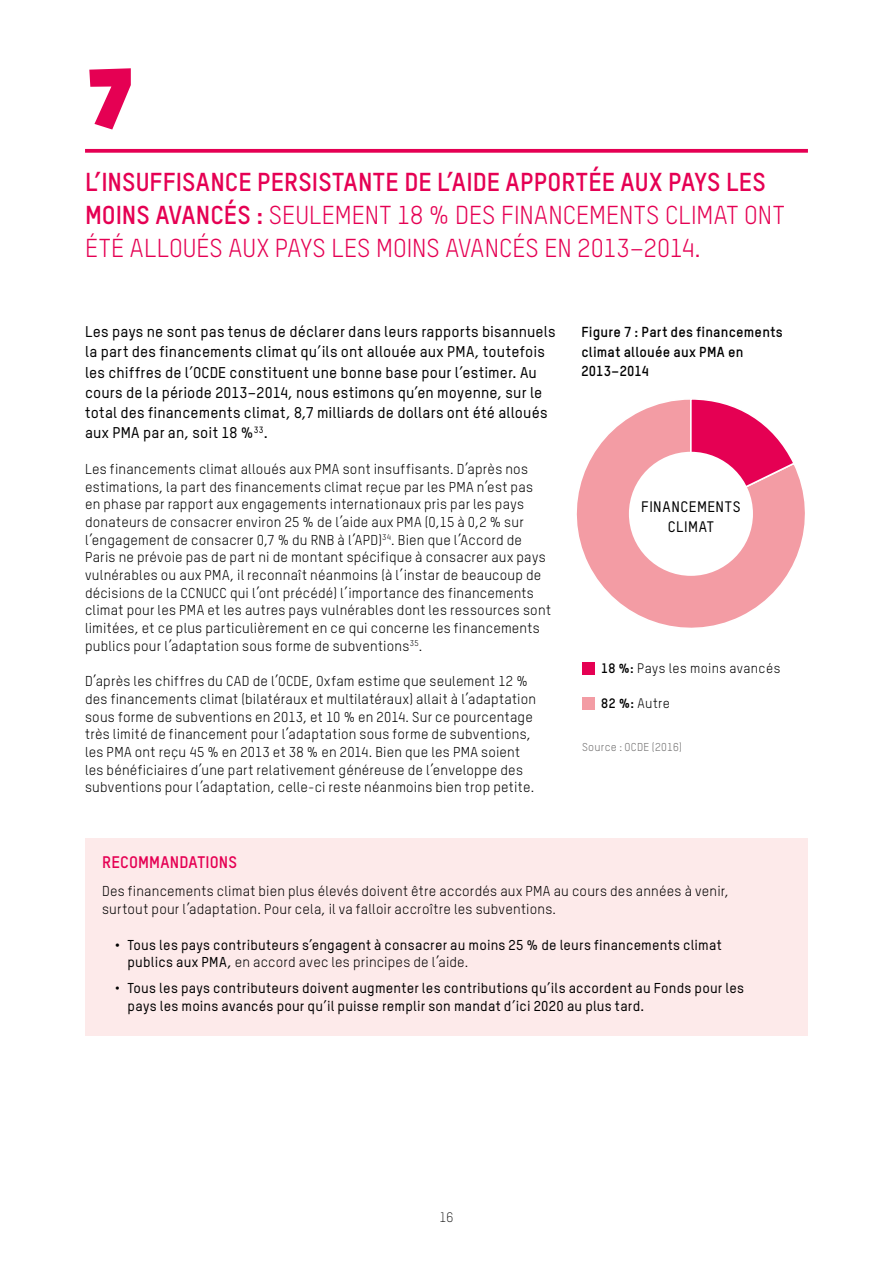
<style>
.page{position:relative;width:893px;height:1263px;background:#fff}
.page>*{position:absolute;margin:0;border:0;box-sizing:border-box;transform-origin:0 0}
.t1{font:84px "Oxfam Global Headline";color:#e50053}
.t2{font:25.5px/33px "Oxfam TSTARPRO";color:#e50053}
.t3{font:700 16.5px "Oxfam TSTARPRO";letter-spacing:.005em;color:#e50053}
.t4{font:500 15.3px/20.2px "Oxfam TSTARPRO";letter-spacing:.01em;color:#000}
.t5{font:500 15px/19.5px "Oxfam TSTARPRO";letter-spacing:.035em;color:#000;text-align:center}
.t6{font:700 14.25px/19.5px "Oxfam TSTARPRO";letter-spacing:.015em;color:#000}
.t7{font:14.1px/17.7px "Oxfam TSTARPRO";letter-spacing:.015em;color:#000}
.t8{font:500 14.1px/17.7px "Oxfam TSTARPRO";letter-spacing:.015em;color:#000}
.t9{font:13.5px "Oxfam TSTARPRO";letter-spacing:.03em;color:#000}
.t10{font:300 13.5px "Oxfam TSTARPRO";color:#000}
.t11{font:11.25px "Oxfam TSTARPRO";letter-spacing:.025em;color:#706f6f}
.s1{font-weight:700}
.s2{font-weight:400}
</style>
<div class="page">
<svg style="left:85px;top:149px;width:723px;height:4px;fill:#e50053"></svg>
<div style="left:85px;top:838px;width:723px;height:198px;background:#fdeaea"></div>
<div style="left:582px;top:662px;width:13px;height:13px;background:#e50053"></div>
<div style="left:582px;top:697px;width:13px;height:13px;background:#f39ca4"></div>
<svg style="left:576px;top:399px;width:229px;height:229px"></svg>
<svg style="left:689px;top:399px;width:107px;height:117px"></svg>
<div style="left:629px;top:452px;width:124px;height:124px;background:#fff;border-radius:50%"></div>
<h1 class="t1" style="left:85px;top:25px;width:52px">7</h1>
<h2 class="t2" style="left:85px;top:165px;width:701px"><span class="s1">L’INSUFFISANCE PERSISTANTE DE L’AIDE APPORTÉE AUX PAYS LES<br>MOINS AVANCÉS :</span> SEULEMENT 18 % DES FINANCEMENTS CLIMAT ONT<br>ÉTÉ ALLOUÉS AUX PAYS LES MOINS AVANCÉS EN 2013–2014.</h2>
<p class="t4" style="left:85px;top:321px;width:472px">Les pays ne sont pas tenus de déclarer dans leurs rapports bisannuels la part des financements climat qu’ils ont allouée aux PMA, toutefois les chiffres de l’OCDE constituent une bonne base pour l’estimer. Au cours de la période 2013–2014, nous estimons qu’en moyenne, sur le total des financements climat, 8,7 milliards de dollars ont été alloués aux PMA par an, soit 18 %<sup>33</sup>.</p>
<p class="t7" style="left:85px;top:460px;width:467px">Les financements climat alloués aux PMA sont insuffisants. D’après nos estimations, la part des financements climat reçue par les PMA n’est pas en phase par rapport aux engagements internationaux pris par les pays donateurs de consacrer environ 25 % de l’aide aux PMA (0,15 à 0,2 % sur l’engagement de consacrer 0,7 % du RNB à l’APD)<sup>34</sup>. Bien que l’Accord de Paris ne prévoie pas de part ni de montant spécifique à consacrer aux pays vulnérables ou aux PMA, il reconnaît néanmoins (à l’instar de beaucoup de décisions de la CCNUCC qui l’ont précédé) l’importance des financements climat pour les PMA et les autres pays vulnérables dont les ressources sont limitées, et ce plus particulièrement en ce qui concerne les financements publics pour l’adaptation sous forme de subventions<sup>35</sup>.</p>
<p class="t7" style="left:85px;top:672px;width:453px">D’après les chiffres du CAD de l’OCDE, Oxfam estime que seulement 12 % des financements climat (bilatéraux et multilatéraux) allait à l’adaptation sous forme de subventions en 2013, et 10 % en 2014. Sur ce pourcentage très limité de financement pour l’adaptation sous forme de subventions, les PMA ont reçu 45 % en 2013 et 38 % en 2014. Bien que les PMA soient les bénéficiaires d’une part relativement généreuse de l’enveloppe des subventions pour l’adaptation, celle-ci reste néanmoins bien trop petite.</p>
<p class="t6" style="left:581px;top:322px;width:203px">Figure 7 : Part des financements climat allouée aux PMA en<br>2013–2014</p>
<p class="t5" style="left:641px;top:497px;width:101px">FINANCEMENTS<br>CLIMAT</p>
<p class="t9" style="left:601px;top:660px;width:181px"><span class="s1">18 %:</span> Pays les moins avancés</p>
<p class="t9" style="left:601px;top:695px;width:70px"><span class="s1">82 %:</span> Autre</p>
<p class="t11" style="left:582px;top:741px;width:102px">Source : OCDE (2016)</p>
<p class="t3" style="left:102px;top:852px;width:136px">RECOMMANDATIONS</p>
<p class="t7" style="left:102px;top:882px;width:628px">Des financements climat bien plus élevés doivent être accordés aux PMA au cours des années à venir, surtout pour l’adaptation. Pour cela, il va falloir accroître les subventions.</p>
<p class="t8" style="left:128px;top:935px;width:596px;text-indent:-13px"><span class="s1">•</span> Tous les pays contributeurs s’engagent à consacrer au moins 25 % de leurs financements climat publics aux PMA, <span class="s2">en accord avec les principes de l’aide.</span></p>
<p class="t8" style="left:128px;top:979px;width:618px;text-indent:-13px">• Tous les pays contributeurs doivent augmenter les contributions qu’ils accordent au Fonds pour les pays les moins avancés pour qu’il puisse remplir son mandat d’ici 2020 au plus tard.</p>
<p class="t10" style="left:439px;top:1209px;width:16px">16</p>
</div>
